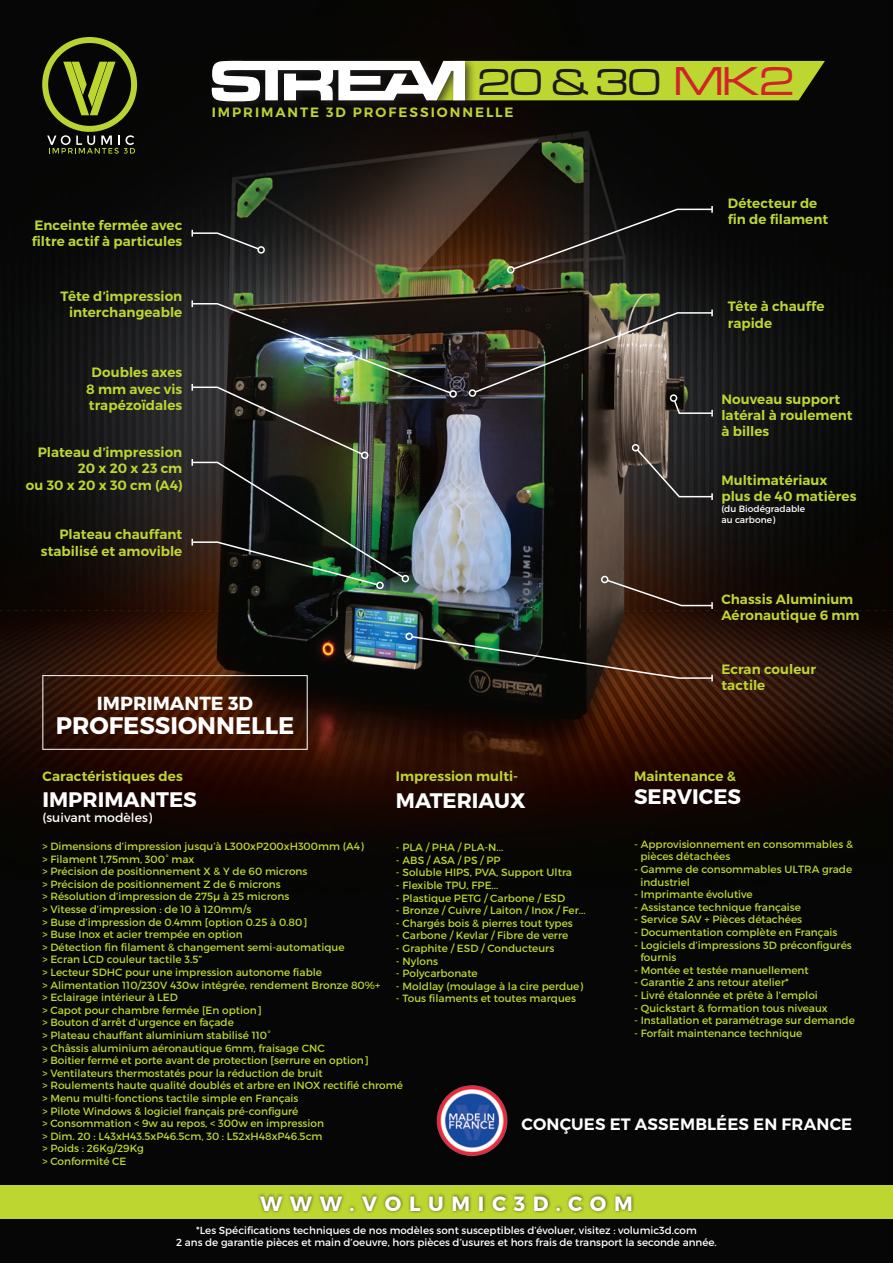
<style>
.page{position:relative;width:893px;height:1263px;background:#fff}
.page>*{position:absolute;margin:0;border:0;box-sizing:border-box;transform-origin:0 0}
.t1{font:39px "Microgramma D Medi Exte";color:#1e1a1b}
.t2{font:700 24px "Montserrat";color:#fff}
.t3{font:700 21px "Montserrat";color:#fff}
.t4{font:700 20.55px "Montserrat";letter-spacing:.37em;color:#fff}
.t5{font:700 18.9px "Montserrat";color:#fff}
.t6{font:600 16.5px "Montserrat";letter-spacing:.01em;color:#fff}
.t7{font:600 13.5px/16.2px "Montserrat";letter-spacing:.005em;color:#bed630}
.t8{font:600 13.5px "Montserrat";letter-spacing:.145em;color:#bed630}
.t9{font:12.45px "Montserrat";color:#fff}
.t10{font:10.5px/12.6px "Montserrat";color:#bed630}
.t11{font:10.35px "Montserrat";color:#fff}
.t12{font:9.15px "Montserrat";color:#fff}
.s1{font-size:41.85px;color:#d1232a}
</style>
<div class="page">
<img style="left:0;top:0;width:893px;height:1263px">
<div style="left:0;top:1185px;width:893px;height:33px;background:#bed630"></div>
<div style="left:257px;top:1193px;width:378px;height:21px;background:#231f20;opacity:.75"></div>
<svg style="left:41px;top:35px;width:98px;height:119px;background:#3b4316"></svg>
<div style="left:469px;top:389px;width:7px;height:8px;border:2px solid #fff;border-radius:50%"></div>
<svg style="left:512px;top:206px;width:202px;height:65px;background:#1f1916"></svg>
<div style="left:507px;top:266px;width:8px;height:8px;border:2px solid #fff;border-radius:50%"></div>
<svg style="left:191px;top:230px;width:69px;height:21px"></svg>
<div style="left:257px;top:246px;width:8px;height:8px;border:2px solid #fff;border-radius:50%"></div>
<div style="left:376px;top:582px;width:8px;height:7px;border:2px solid #fff;border-radius:50%"></div>
<svg style="left:473px;top:309px;width:241px;height:108px;background:#403a34"></svg>
<div style="left:670px;top:394px;width:7px;height:8px;border:2px solid #fff;border-radius:50%"></div>
<svg style="left:635px;top:448px;width:79px;height:52px;background:#363231"></svg>
<div style="left:632px;top:444px;width:7px;height:7px;border:2px solid #fff;border-radius:50%"></div>
<svg style="left:410px;top:635px;width:304px;height:46px;background:#2d251a"></svg>
<div style="left:405px;top:632px;width:8px;height:8px;border:2px solid #fff;border-radius:50%"></div>
<svg style="left:606px;top:578px;width:108px;height:31px;background:#3a261d"></svg>
<div style="left:601px;top:576px;width:7px;height:7px;border:2px solid #fff;border-radius:50%"></div>
<img style="left:191px;top:300px;width:261px;height:286px">
<div style="left:449px;top:390px;width:8px;height:8px;border:2px solid #fff;border-radius:50%"></div>
<div style="left:207px;top:56px;width:269px;height:56px;background:#231f20;opacity:.75"></div>
<svg style="left:212px;top:61px;width:613px;height:40px"></svg>
<div style="left:42px;top:675px;width:266px;height:75px;border:1px solid #fff"></div>
<img style="left:432px;top:1081px;width:80px;height:81px">
<p class="t1" style="left:478px;top:57px;width:318px">20 &amp; 30 <span class="s1">MK2</span></p>
<p class="t8" style="left:212px;top:104px;width:303px">IMPRIMANTE 3D PROFESSIONNELLE</p>
<p class="t7" style="left:32px;top:217px;width:152px">Enceinte fermée avec filtre actif à particules</p>
<p class="t7" style="left:60px;top:288px;width:123px;text-align:right">Tête d’impression interchangeable</p>
<p class="t7" style="left:86px;top:365px;width:98px;text-align:center">Doubles axes<br>8 mm avec vis trapézoïdales</p>
<p class="t7" style="left:38px;top:444px;width:146px">Plateau d’impression</p>
<p class="t7" style="left:78px;top:461px;width:106px">20 x 20 x 23 cm</p>
<p class="t7" style="left:26px;top:477px;width:158px">ou 30 x 20 x 30 cm (A4)</p>
<p class="t7" style="left:60px;top:527px;width:124px">Plateau chauffant</p>
<p class="t7" style="left:41px;top:543px;width:143px">stabilisé et amovible</p>
<p class="t7" style="left:728px;top:195px;width:102px">Détecteur de fin de filament</p>
<p class="t7" style="left:728px;top:299px;width:98px">Tête à chauffe rapide</p>
<p class="t7" style="left:721px;top:391px;width:133px">Nouveau support latéral à roulement à billes</p>
<p class="t7" style="left:721px;top:472px;width:108px">Multimatériaux</p>
<p class="t7" style="left:721px;top:489px;width:137px">plus de 40 matières</p>
<p class="t12" style="left:721px;top:503px;width:85px">(du Biodégradable</p>
<p class="t12" style="left:721px;top:514px;width:55px">au carbone)</p>
<p class="t7" style="left:721px;top:591px;width:140px">Chassis Aluminium<br>Aéronautique 6 mm</p>
<p class="t7" style="left:721px;top:661px;width:96px">Ecran couleur tactile</p>
<p class="t5" style="left:97px;top:691px;width:158px">IMPRIMANTE 3D</p>
<p class="t2" style="left:56px;top:710px;width:240px">PROFESSIONNELLE</p>
<p class="t7" style="left:42px;top:769px;width:142px">Caractéristiques des</p>
<p class="t3" style="left:42px;top:786px;width:156px">IMPRIMANTES</p>
<p class="t9" style="left:42px;top:810px;width:111px">(suivant modèles)</p>
<p class="t10" style="left:42px;top:840px;width:323px">&gt; Dimensions d’impression jusqu’à L300xP200xH300mm (A4)</p>
<p class="t10" style="left:42px;top:852px;width:153px">&gt; Filament 1,75mm, 300° max</p>
<p class="t10" style="left:42px;top:865px;width:266px">&gt; Précision de positionnement X &amp; Y de 60 microns</p>
<p class="t10" style="left:42px;top:878px;width:240px">&gt; Précision de positionnement Z de 6 microns</p>
<p class="t10" style="left:42px;top:890px;width:248px">&gt; Résolution d’impression de 275µ à 25 microns</p>
<p class="t10" style="left:42px;top:903px;width:210px">&gt; Vitesse d’impression : de 10 à 120mm/s</p>
<p class="t10" style="left:42px;top:915px;width:266px">&gt; Buse d’impression de 0.4mm [option 0.25 à 0.80]</p>
<p class="t10" style="left:42px;top:928px;width:202px">&gt; Buse Inox et acier trempée en option</p>
<p class="t10" style="left:42px;top:941px;width:304px">&gt; Détection fin filament &amp; changement semi-automatique</p>
<p class="t10" style="left:42px;top:953px;width:161px">&gt; Ecran LCD couleur tactile 3.5”</p>
<p class="t10" style="left:42px;top:966px;width:281px">&gt; Lecteur SDHC pour une impression autonome fiable</p>
<p class="t10" style="left:42px;top:978px;width:339px">&gt; Alimentation 110/230V 430w intégrée, rendement Bronze 80%+</p>
<p class="t10" style="left:42px;top:991px;width:137px">&gt; Eclairage intérieur à LED</p>
<p class="t10" style="left:42px;top:1004px;width:221px">&gt; Capot pour chambre fermée [En option]</p>
<p class="t10" style="left:42px;top:1016px;width:193px">&gt; Bouton d’arrêt d’urgence en façade</p>
<p class="t10" style="left:42px;top:1029px;width:230px">&gt; Plateau chauffant aluminium stabilisé 110°</p>
<p class="t10" style="left:42px;top:1041px;width:284px">&gt; Châssis aluminium aéronautique 6mm, fraisage CNC</p>
<p class="t10" style="left:42px;top:1054px;width:328px">&gt; Boitier fermé et porte avant de protection [serrure en option]</p>
<p class="t10" style="left:42px;top:1067px;width:282px">&gt; Ventilateurs thermostatés pour la réduction de bruit</p>
<p class="t10" style="left:42px;top:1079px;width:362px">&gt; Roulements haute qualité doublés et arbre en INOX rectifié chromé</p>
<p class="t10" style="left:42px;top:1092px;width:257px">&gt; Menu multi-fonctions tactile simple en Français</p>
<p class="t10" style="left:42px;top:1104px;width:258px">&gt; Pilote Windows &amp; logiciel français pré-configuré</p>
<p class="t10" style="left:42px;top:1117px;width:283px">&gt; Consommation &lt; 9w au repos, &lt; 300w en impression</p>
<p class="t10" style="left:42px;top:1130px;width:282px">&gt; Dim. 20 : L43xH43.5xP46.5cm, 30 : L52xH48xP46.5cm</p>
<p class="t10" style="left:42px;top:1142px;width:103px">&gt; Poids : 26Kg/29Kg</p>
<p class="t10" style="left:42px;top:1155px;width:86px">&gt; Conformité CE</p>
<p class="t7" style="left:396px;top:769px;width:124px">Impression multi-</p>
<p class="t3" style="left:396px;top:787px;width:131px">MATERIAUX</p>
<p class="t10" style="left:396px;top:841px;width:109px">- PLA / PHA / PLA-N...</p>
<p class="t10" style="left:396px;top:854px;width:106px">- ABS / ASA / PS / PP</p>
<p class="t10" style="left:396px;top:866px;width:178px">- Soluble HIPS, PVA, Support Ultra</p>
<p class="t10" style="left:396px;top:879px;width:104px">- Flexible TPU, FPE...</p>
<p class="t10" style="left:396px;top:891px;width:171px">- Plastique PETG / Carbone / ESD</p>
<p class="t10" style="left:396px;top:904px;width:191px">- Bronze / Cuivre / Laiton / Inox / Fer...</p>
<p class="t10" style="left:396px;top:917px;width:178px">- Chargés bois &amp; pierres tout types</p>
<p class="t10" style="left:396px;top:929px;width:174px">- Carbone / Kevlar / Fibre de verre</p>
<p class="t10" style="left:396px;top:942px;width:160px">- Graphite / ESD / Conducteurs</p>
<p class="t10" style="left:396px;top:954px;width:44px">- Nylons</p>
<p class="t10" style="left:396px;top:967px;width:83px">- Polycarbonate</p>
<p class="t10" style="left:396px;top:980px;width:189px">- Moldlay (moulage à la cire perdue)</p>
<p class="t10" style="left:396px;top:992px;width:182px">- Tous filaments et toutes marques</p>
<p class="t7" style="left:634px;top:769px;width:103px">Maintenance &amp;</p>
<p class="t3" style="left:634px;top:784px;width:108px">SERVICES</p>
<p class="t10" style="left:640px;top:838px;width:214px;text-indent:-6px">- Approvisionnement en consommables &amp; pièces détachées</p>
<p class="t10" style="left:640px;top:863px;width:213px;text-indent:-6px">- Gamme de consommables ULTRA grade industriel</p>
<p class="t10" style="left:634px;top:888px;width:120px">- Imprimante évolutive</p>
<p class="t10" style="left:634px;top:901px;width:168px">- Assistance technique française</p>
<p class="t10" style="left:634px;top:913px;width:170px">- Service SAV + Pièces détachées</p>
<p class="t10" style="left:634px;top:926px;width:205px">- Documentation complète en Français</p>
<p class="t10" style="left:640px;top:938px;width:213px;text-indent:-6px">- Logiciels d’impressions 3D préconfigurés fournis</p>
<p class="t10" style="left:634px;top:964px;width:176px">- Montée et testée manuellement</p>
<p class="t10" style="left:634px;top:976px;width:156px">- Garantie 2 ans retour atelier*</p>
<p class="t10" style="left:634px;top:989px;width:185px">- Livré étalonnée et prête à l’emploi</p>
<p class="t10" style="left:634px;top:1001px;width:195px">- Quickstart &amp; formation tous niveaux</p>
<p class="t10" style="left:634px;top:1014px;width:222px">- Installation et paramétrage sur demande</p>
<p class="t10" style="left:634px;top:1027px;width:170px">- Forfait maintenance technique</p>
<p class="t6" style="left:522px;top:1114px;width:332px">CONÇUES ET ASSEMBLÉES EN FRANCE</p>
<p class="t4" style="left:260px;top:1190px;width:374px">WWW.VOLUMIC3D.COM</p>
<p class="t11" style="left:196px;top:1223px;width:502px">*Les Spécifications techniques de nos modèles sont susceptibles d’évoluer, visitez : volumic3d.com</p>
<p class="t11" style="left:176px;top:1236px;width:542px">2 ans de garantie pièces et main d’oeuvre, hors pièces d’usures et hors frais de transport la seconde année.</p>
</div>
